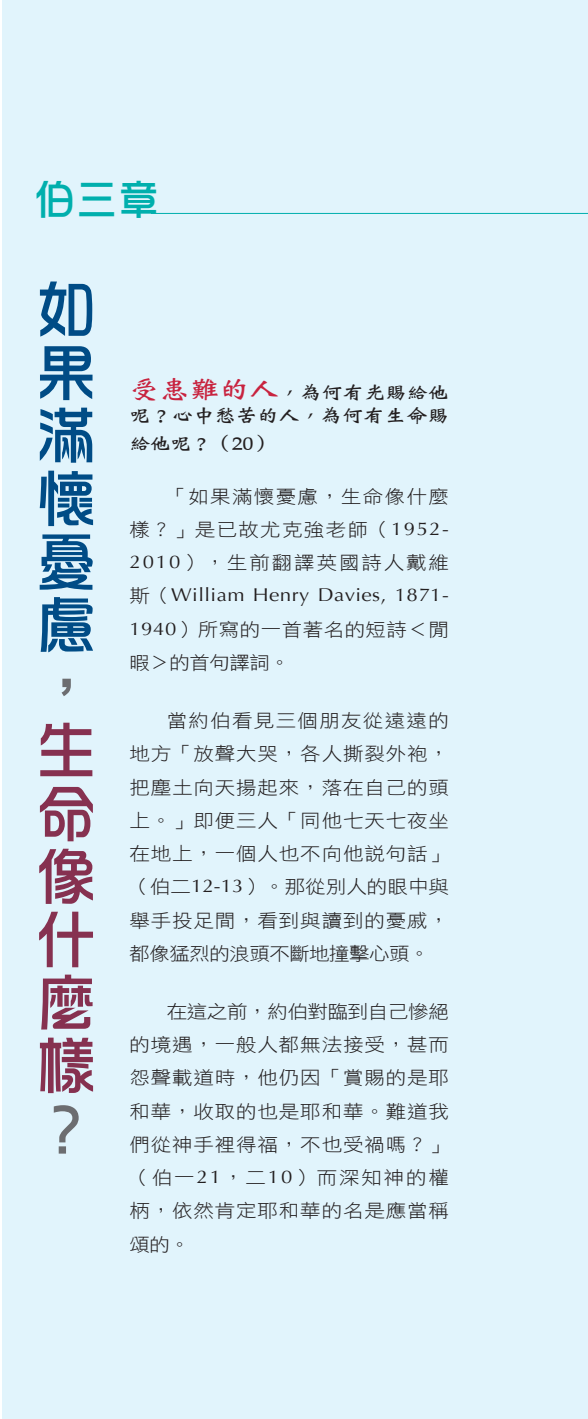
<style>
.page{position:relative;width:588px;height:1419px;background:#fff}
.page>*{position:absolute;margin:0;border:0;box-sizing:border-box;transform-origin:0 0}
.題目{font:63px/63px "DF Hua Zong W5 WIN BF";color:#004c86}
.題目-2{font:42px "DF Hua Zong W5 WIN BF";color:#00afad}
.Normal經文-首{font:18.9px/23.6px "DF Wei Bei W7 WINP BF";letter-spacing:.015em;color:#231f20;scale:1.11 1}
.t1{font:18.38px/33.2px "DF Hei W3 WIN BF";letter-spacing:.04em;color:#231f20;text-align:justify;scale:1.11 1}
.s1{color:#6c6d70}
.s2{color:#863150}
.s3{font-size:26.78px;color:#c8233f}
.s4{font-family:"Optima"}
</style>
<div class="page">
<div style="left:572px;top:0;width:15px;height:1419px;background:#e1f4fc"></div>
<div style="left:2px;top:0;width:570px;height:1419px;background:#e1f4fc"></div>
<hr style="left:151px;top:213px;width:436px;height:1px;background:#00afad">
<p class="題目-2" style="left:34px;top:179px;width:127px">伯三章</p>
<p class="題目" style="left:35px;top:278px;width:60px">如果滿懷憂慮<span class="s1">，</span><span class="s2">生命像什麼樣</span><span class="s1">？</span></p>
<p class="Normal經文-首" style="left:129px;top:380px;width:289px"><span class="s3">受患難的人</span>，為何有光賜給他呢？心中愁苦的人，為何有生命賜</p>
<p class="Normal經文-首" style="left:129px;top:432px;width:132px">給他呢？（20）</p>
<p class="t1" style="left:129px;top:479px;width:289px;text-indent:37px">「如果滿懷憂慮，生命像什麼樣？」是已故尤克強老師（<span class="s4">1952- 2010</span>），生前翻譯英國詩人戴維斯（<span class="s4">William Henry Davies, 1871- 1940</span>）所寫的一首著名的短詩＜閒暇＞的首句譯詞。</p>
<p class="t1" style="left:129px;top:704px;width:289px;text-indent:37px">當約伯看見三個朋友從遠遠的地方「放聲大哭，各人撕裂外袍，把塵土向天揚起來，落在自己的頭上。」即便三人「同他七天七夜坐在地上，一個人也不向他說句話」（伯二<span class="s4">12-13</span>）。那從別人的眼中與舉手投足間，看到與讀到的憂戚，都像猛烈的浪頭不斷地撞擊心頭。</p>
<p class="t1" style="left:129px;top:995px;width:289px;text-indent:37px">在這之前，約伯對臨到自己慘絕的境遇，一般人都無法接受，甚而怨聲載道時，他仍因「賞賜的是耶和華，收取的也是耶和華。難道我們從神手裡得福，不也受禍嗎？」（伯一<span class="s4">21</span>，二<span class="s4">10</span>）而深知神的權柄，依然肯定耶和華的名是應當稱頌的。</p>
</div>
